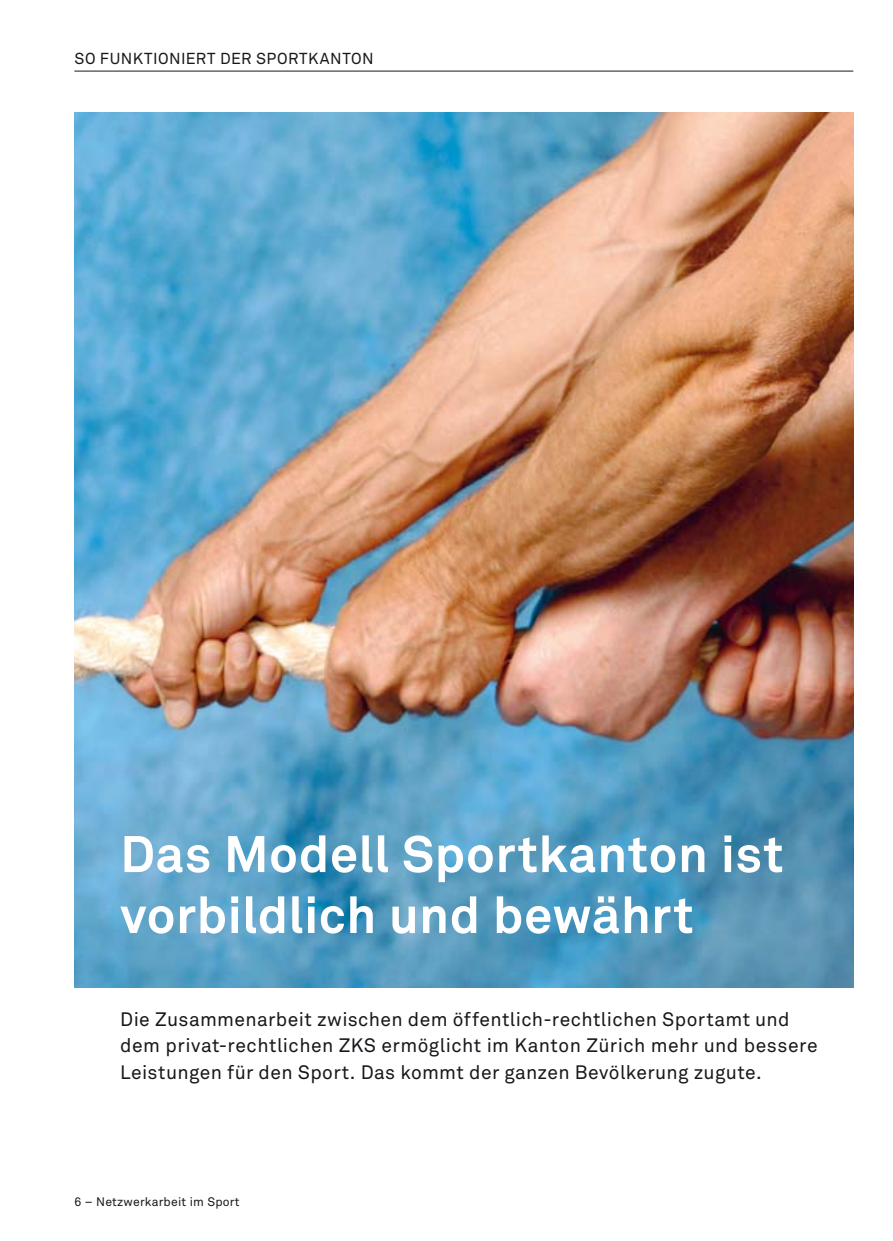
<style>
.page{position:relative;width:893px;height:1241px;background:#fff}
.page>*{position:absolute;margin:0;border:0;box-sizing:border-box;transform-origin:0 0}
.t1{font:700 50.75px/60.9px "Akkurat Office";letter-spacing:.01em;color:#fff}
.t2{font:19.25px/26.2px "Akkurat Office";letter-spacing:.02em;color:#1a171c}
.t3{font:15.75px "Akkurat Office";letter-spacing:.025em;color:#1a171c}
.t4{font:12.25px "Akkurat Office";letter-spacing:.015em;color:#1a171c}
</style>
<div class="page">
<hr style="left:74px;top:71px;width:779px;height:1px;background:#1a171c">
<img style="left:74px;top:113px;width:779px;height:874px">
<p class="t3" style="left:74px;top:53px;width:301px">SO FUNKTIONIERT DER SPORTKANTON</p>
<h1 class="t1" style="left:120px;top:828px;width:665px">Das Modell Sportkanton ist vorbildlich und bewährt</h1>
<p class="t2" style="left:120px;top:1007px;width:699px">Die Zusammenarbeit zwischen dem öffentlich-rechtlichen Sportamt und dem privat-rechtlichen ZKS ermöglicht im Kanton Zürich mehr und bessere<br>Leistungen für den Sport. Das kommt der ganzen Bevölkerung zugute.</p>
<p class="t4" style="left:74px;top:1196px;width:167px">6 – Netzwerkarbeit im Sport</p>
</div>
